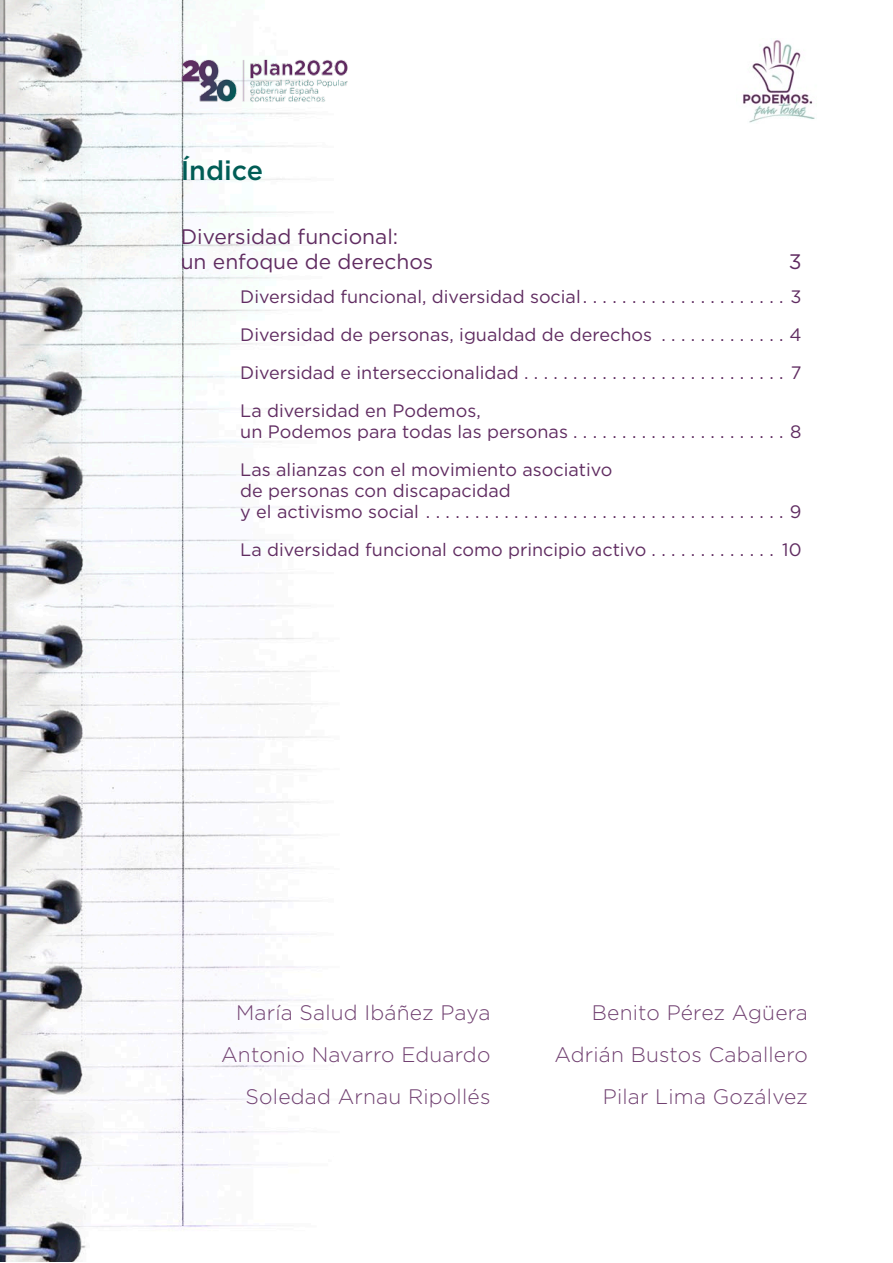
<style>
.page{position:relative;width:893px;height:1263px;background:#fff}
.page>*{position:absolute;margin:0;border:0;box-sizing:border-box;transform-origin:0 0}
._01_TITULO{font:500 27px "Gotham";color:#005c55}
.Firmas{font:300 21px "Gotham";letter-spacing:.01em;color:#714171}
.TDC_01{font:21px/25.5px "Gotham";color:#602c61}
.TDC_02{font:18px/21px "Gotham";color:#602c61}
</style>
<div class="page">
<img style="left:0;top:0;width:317px;height:1262px">
<img style="left:743px;top:40px;width:72px;height:83px">
<img style="left:175px;top:58px;width:173px;height:46px">
<p class="_01_TITULO" style="left:181px;top:153px;width:84px">Índice</p>
<p class="TDC_01" style="left:181px;top:223px;width:254px">Diversidad funcional:<br>un enfoque de derechos</p>
<p class="TDC_01" style="left:789px;top:249px;width:14px">3</p>
<p class="TDC_02" style="left:240px;top:286px;width:563px">Diversidad funcional, diversidad social . . . . . . . . . . . . . . . . . . . . . 3</p>
<p class="TDC_02" style="left:240px;top:324px;width:563px">Diversidad de personas, igualdad de derechos . . . . . . . . . . . . . 4</p>
<p class="TDC_02" style="left:240px;top:362px;width:563px">Diversidad e interseccionalidad . . . . . . . . . . . . . . . . . . . . . . . . . . . 7</p>
<p class="TDC_02" style="left:240px;top:400px;width:563px">La diversidad en Podemos,<br>un Podemos para todas las personas . . . . . . . . . . . . . . . . . . . . . . 8</p>
<p class="TDC_02" style="left:240px;top:459px;width:563px">Las alianzas con el movimiento asociativo<br>de personas con discapacidad<br>y el activismo social . . . . . . . . . . . . . . . . . . . . . . . . . . . . . . . . . . . . . 9</p>
<p class="TDC_02" style="left:240px;top:539px;width:563px">La diversidad funcional como principio activo . . . . . . . . . . . . . 10</p>
<p class="Firmas" style="left:236px;top:999px;width:256px">María Salud Ibáñez Paya</p>
<p class="Firmas" style="left:221px;top:1041px;width:271px">Antonio Navarro Eduardo</p>
<p class="Firmas" style="left:246px;top:1083px;width:246px">Soledad Arnau Ripollés</p>
<p class="Firmas" style="left:592px;top:999px;width:218px">Benito Pérez Agüera</p>
<p class="Firmas" style="left:554px;top:1041px;width:255px">Adrián Bustos Caballero</p>
<p class="Firmas" style="left:603px;top:1083px;width:207px">Pilar Lima Gozálvez</p>
</div>
